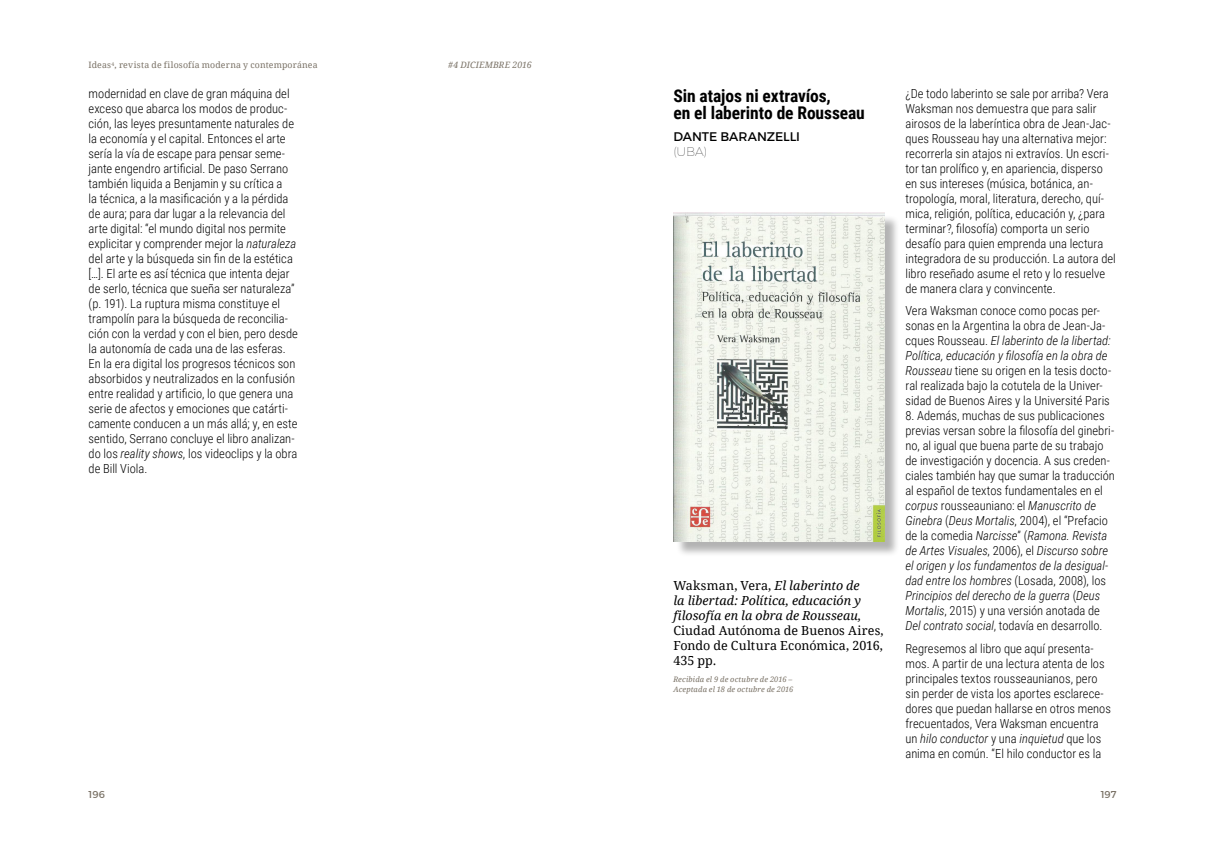
<style>
.page{position:relative;width:1205px;height:851px;background:#fff}
.page>*{position:absolute;margin:0;border:0;box-sizing:border-box;transform-origin:0 0}
.RESEÑAS_tex_título{font:700 17.5px/17.5px "Roboto Condensed";letter-spacing:-.005em;color:#000}
.RESEÑAS_tex_normal{font:300 12.5px/15px "Roboto Condensed";color:#000}
.RESEÑAS_tex_abstract{font:12.5px/15px "Droid Serif";color:#000}
.RESEÑAS_tex_autor{font:12.5px/15px "Montserrat";letter-spacing:-.005em;color:#000}
.t1{font:10px "Montserrat";color:#7a7266}
.t2{font:8.75px "Droid Serif";letter-spacing:.02em;color:#7a7266}
.t3{font:italic 8.75px "Droid Serif";letter-spacing:.01em;color:#7a7266}
.IDEAS_tex_Recibido_A{font:italic 7.5px/10px "Droid Serif";letter-spacing:.02em;color:#7a7266}
.s1{font-style:italic}
.s2{font-weight:100}
</style>
<div class="page">
<div style="left:675px;top:214px;width:225px;height:342px;background:#000;opacity:.3"></div>
<img style="left:673px;top:213px;width:211px;height:328px">
<p class="t2" style="left:89px;top:60px;width:231px">Ideas<sup>4</sup>, revista de filosofía moderna y contemporánea</p>
<p class="t3" style="left:448px;top:60px;width:85px">#4 DICIEMBRE 2016</p>
<p class="RESEÑAS_tex_normal" style="left:89px;top:86px;width:211px">modernidad en clave de gran máquina del exceso que abarca los modos de produc&shy;ción, las leyes presuntamente naturales de la economía y el capital. Entonces el arte sería la vía de escape para pensar seme&shy;jante engendro artificial. De paso Serrano también liquida a Benjamin y su crítica a<br>la técnica, a la masificación y a la pérdida de aura; para dar lugar a la relevancia del arte digital: “el mundo digital nos permite explicitar y comprender mejor la <span class="s1">naturaleza </span>del arte y la búsqueda sin fin de la estética […]. El arte es así técnica que intenta dejar de serlo, técnica que sueña ser naturaleza” (p. 191). La ruptura misma constituye el trampolín para la búsqueda de reconcilia&shy;ción con la verdad y con el bien, pero desde la autonomía de cada una de las esferas.<br>En la era digital los progresos técnicos son absorbidos y neutralizados en la confusión entre realidad y artificio, lo que genera una serie de afectos y emociones que catárti&shy;camente conducen a un más allá; y, en este sentido, Serrano concluye el libro analizan&shy;do los <span class="s1">reality shows</span>, los videoclips y la obra de Bill Viola.</p>
<p class="t1" style="left:89px;top:788px;width:18px">196</p>
<p class="RESEÑAS_tex_título" style="left:673px;top:86px;width:193px">Sin atajos ni extravíos,<br>en el laberinto de Rousseau</p>
<p class="RESEÑAS_tex_autor" style="left:673px;top:129px;width:128px">DANTE BARANZELLI <span class="s2">(UBA)</span></p>
<p class="RESEÑAS_tex_abstract" style="left:673px;top:578px;width:212px">Waksman, Vera, <span class="s1">El laberinto de<br>la libertad: Política, educación y filosofía en la obra de Rousseau,<br></span>Ciudad Autónoma de Buenos Aires,<br>Fondo de Cultura Económica, 2016,<br>435 pp.</p>
<p class="IDEAS_tex_Recibido_A" style="left:673px;top:674px;width:121px">Recibida el 9 de octubre de 2016 –<br>Aceptada el 18 de octubre de 2016</p>
<p class="RESEÑAS_tex_normal" style="left:905px;top:86px;width:212px">¿De todo laberinto se sale por arriba? Vera Waksman nos demuestra que para salir airosos de la laberíntica obra de Jean-Jac&shy;ques Rousseau hay una alternativa mejor: recorrerla sin atajos ni extravíos. Un escri&shy;tor tan prolífico y, en apariencia, disperso en sus intereses (música, botánica, an&shy;tropología, moral, literatura, derecho, quí&shy;mica, religión, política, educación y, ¿para terminar?, filosofía) comporta un serio desafío para quien emprenda una lectura integradora de su producción. La autora del libro reseñado asume el reto y lo resuelve de manera clara y convincente.</p>
<p class="RESEÑAS_tex_normal" style="left:905px;top:303px;width:207px">Vera Waksman conoce como pocas per&shy;sonas en la Argentina la obra de Jean-Ja&shy;cques Rousseau. <span class="s1">El laberinto de la libertad:<br>Política, educación y filosofía en la obra de Rousseau</span> tiene su origen en la tesis docto&shy;ral realizada bajo la cotutela de la Univer&shy;sidad de Buenos Aires y la Université Paris</p>
<p class="RESEÑAS_tex_normal" style="left:905px;top:408px;width:211px">8. Además, muchas de sus publicaciones previas versan sobre la filosofía del ginebri&shy;no, al igual que buena parte de su trabajo de investigación y docencia. A sus creden&shy;ciales también hay que sumar la traducción al español de textos fundamentales en el <span class="s1">corpus</span> rousseauniano: el <span class="s1">Manuscrito de Ginebra</span> (<span class="s1">Deus Mortalis</span>, 2004), el “Prefacio de la comedia <span class="s1">Narcisse</span>” (<span class="s1">Ramona. Revista de Artes Visuales</span>, 2006), el <span class="s1">Discurso sobre el origen y los fundamentos de la desigual&shy;dad entre los hombres</span> (Losada, 2008), los <span class="s1">Principios del derecho de la guerra</span> (<span class="s1">Deus Mortalis</span>, 2015) y una versión anotada de <span class="s1">Del contrato social</span>, todavía en desarrollo.</p>
<p class="RESEÑAS_tex_normal" style="left:905px;top:640px;width:207px">Regresemos al libro que aquí presenta&shy;mos. A partir de una lectura atenta de los principales textos rousseaunianos, pero sin perder de vista los aportes esclarece&shy;dores que puedan hallarse en otros menos frecuentados, Vera Waksman encuentra un <span class="s1">hilo conductor</span> y una <span class="s1">inquietud</span> que los anima en común. “El hilo conductor es la</p>
<p class="t1" style="left:1100px;top:788px;width:17px">197</p>
</div>
